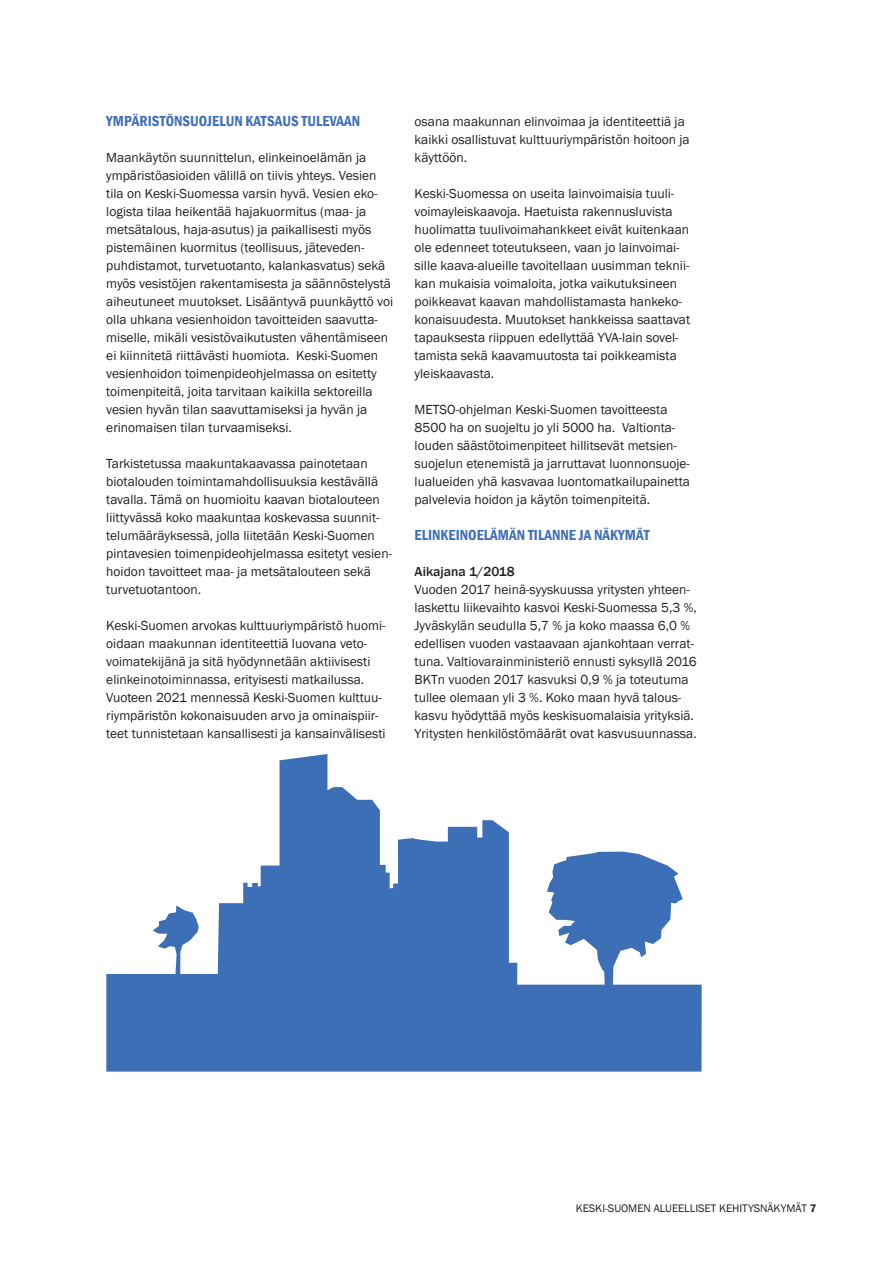
<style>
.page{position:relative;width:893px;height:1263px;background:#fff}
.page>*{position:absolute;margin:0;border:0;box-sizing:border-box;transform-origin:0 0}
.Väliotsikko{font:600 condensed 15px "Franklin Gothic";color:#406fb7}
.Massateksti{font:13.5px/18px "Franklin Gothic";color:#231f20}
.Massateksti-2{font:500 13.5px "Franklin Gothic";color:#231f20}
.t1{font:11.25px "Franklin Gothic";color:#231f20}
.s1{font-weight:600}
</style>
<div class="page">
<svg style="left:106px;top:754px;width:596px;height:317px;fill:#3d6fb7"></svg>
<svg style="left:547px;top:852px;width:136px;height:148px"></svg>
<svg style="left:153px;top:905px;width:46px;height:89px"></svg>
<p class="Väliotsikko" style="left:106px;top:111px;width:255px">YMPÄRISTÖNSUOJELUN KATSAUS TULEVAAN</p>
<p class="Massateksti" style="left:106px;top:149px;width:288px">Maankäytön suunnittelun, elinkeinoelämän ja ympäristöasioiden välillä on tiivis yhteys. Vesien tila on Keski-Suomessa varsin hyvä. Vesien eko&shy;logista tilaa heikentää hajakuormitus (maa- ja metsätalous, haja-asutus) ja paikallisesti myös pistemäinen kuormitus (teollisuus, jäteveden&shy;puhdistamot, turvetuotanto, kalankasvatus) sekä myös vesistöjen rakentamisesta ja säännöstelystä aiheutuneet muutokset. Lisääntyvä puunkäyttö voi olla uhkana vesienhoidon tavoitteiden saavutta&shy;miselle, mikäli vesistövaikutusten vähentämiseen ei kiinnitetä riittävästi huomiota. Keski-Suomen vesienhoidon toimenpideohjelmassa on esitetty toimenpiteitä, joita tarvitaan kaikilla sektoreilla vesien hyvän tilan saavuttamiseksi ja hyvän ja erinomaisen tilan turvaamiseksi.</p>
<p class="Massateksti" style="left:106px;top:455px;width:287px">Tarkistetussa maakuntakaavassa painotetaan biotalouden toimintamahdollisuuksia kestävällä tavalla. Tämä on huomioitu kaavan biotalouteen liittyvässä koko maakuntaa koskevassa suunnit&shy;telumääräyksessä, jolla liitetään Keski-Suomen pintavesien toimenpideohjelmassa esitetyt vesien&shy;hoidon tavoitteet maa- ja metsätalouteen sekä turvetuotantoon.</p>
<p class="Massateksti" style="left:106px;top:617px;width:281px">Keski-Suomen arvokas kulttuuriympäristö huomi&shy;oidaan maakunnan identiteettiä luovana veto&shy;voimatekijänä ja sitä hyödynnetään aktiivisesti elinkeinotoiminnassa, erityisesti matkailussa.<br>Vuoteen 2021 mennessä Keski-Suomen kulttuu&shy;riympäristön kokonaisuuden arvo ja ominaispiir&shy;teet tunnistetaan kansallisesti ja kansainvälisesti</p>
<p class="Massateksti" style="left:415px;top:113px;width:277px">osana maakunnan elinvoimaa ja identiteettiä ja kaikki osallistuvat kulttuuriympäristön hoitoon ja käyttöön.</p>
<p class="Massateksti" style="left:415px;top:185px;width:277px">Keski-Suomessa on useita lainvoimaisia tuuli&shy;voimayleiskaavoja. Haetuista rakennusluvista huolimatta tuulivoimahankkeet eivät kuitenkaan ole edenneet toteutukseen, vaan jo lainvoimai&shy;sille kaava-alueille tavoitellaan uusimman teknii&shy;kan mukaisia voimaloita, jotka vaikutuksineen poikkeavat kaavan mahdollistamasta hankeko&shy;konaisuudesta. Muutokset hankkeissa saattavat tapauksesta riippuen edellyttää YVA-lain sovel&shy;tamista sekä kaavamuutosta tai poikkeamista yleiskaavasta.</p>
<p class="Massateksti" style="left:415px;top:401px;width:277px">METSO-ohjelman Keski-Suomen tavoitteesta 8500 ha on suojeltu jo yli 5000 ha. Valtionta&shy;louden säästötoimenpiteet hillitsevät metsien&shy;suojelun etenemistä ja jarruttavat luonnonsuoje&shy;lualueiden yhä kasvavaa luontomatkailupainetta palvelevia hoidon ja käytön toimenpiteitä.</p>
<p class="Väliotsikko" style="left:415px;top:525px;width:237px">ELINKEINOELÄMÄN TILANNE JA NÄKYMÄT</p>
<p class="Massateksti-2" style="left:415px;top:563px;width:102px">Aikajana 1/2018</p>
<p class="Massateksti" style="left:415px;top:581px;width:284px">Vuoden 2017 heinä-syyskuussa yritysten yhteen&shy;laskettu liikevaihto kasvoi Keski-Suomessa 5,3 %, Jyväskylän seudulla 5,7 % ja koko maassa 6,0 % edellisen vuoden vastaavaan ajankohtaan verrat&shy;tuna. Valtiovarainministeriö ennusti syksyllä 2016<br>BKTn vuoden 2017 kasvuksi 0,9 % ja toteutuma tullee olemaan yli 3 %. Koko maan hyvä talous&shy;kasvu hyödyttää myös keskisuomalaisia yrityksiä.</p>
<p class="Massateksti" style="left:415px;top:725px;width:284px">Yritysten henkilöstömäärät ovat kasvusuunnassa.</p>
<p class="t1" style="left:576px;top:1201px;width:242px">KESKI-SUOMEN ALUEELLISET KEHITYSNÄKYMÄT <span class="s1">7</span></p>
</div>
